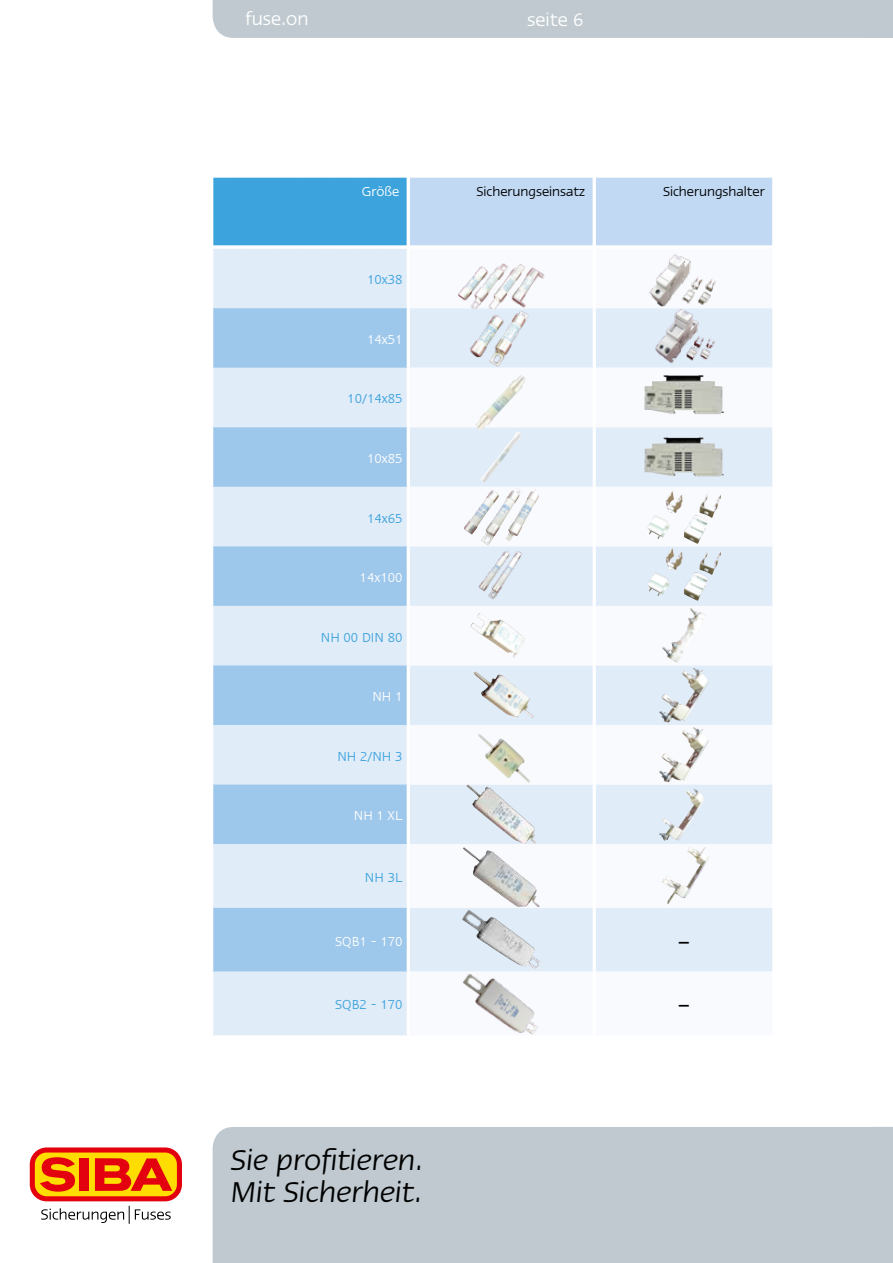
<style>
.page{position:relative;width:893px;height:1263px;background:#fff}
.page>*{position:absolute;margin:0;border:0;box-sizing:border-box;transform-origin:0 0}
.t1{font:italic 33px/31.5px "Linotype Ergo";color:#000}
.t2{font:27.15px "Linotype Ergo";color:#000}
.t3{font:21px "Linotype Ergo";color:#fff}
.t4{font:15px "Linotype Ergo";color:#3da3dc}
.t5{font:15px "Linotype Ergo";color:#fff}
.t6{font:15px "Linotype Ergo";color:#000}
</style>
<div class="page">
<div style="left:213px;top:1127px;width:640px;height:136px;background:#bfc9cf"></div>
<div style="left:853px;top:1127px;width:40px;height:136px;background:#bfc9cf"></div>
<div style="left:213px;top:0;width:680px;height:38px;background:#bfc9cf"></div>
<svg style="left:30px;top:1147px;width:152px;height:77px"></svg>
<div style="left:213px;top:249px;width:194px;height:786px;background:#e1ecf9"></div>
<svg style="left:410px;top:308px;width:362px;height:727px"></svg>
<svg style="left:213px;top:308px;width:194px;height:663px;background:#bcd8f1"></svg>
<svg style="left:213px;top:177px;width:560px;height:69px;background:#96c7eb"></svg>
<hr style="left:593px;top:308px;width:3px;height:60px;background:#fff">
<hr style="left:593px;top:368px;width:3px;height:59px;background:#fff">
<hr style="left:593px;top:427px;width:3px;height:60px;background:#fff">
<hr style="left:593px;top:487px;width:3px;height:59px;background:#fff">
<hr style="left:593px;top:546px;width:3px;height:60px;background:#fff">
<hr style="left:593px;top:606px;width:3px;height:59px;background:#fff">
<hr style="left:593px;top:665px;width:3px;height:60px;background:#fff">
<hr style="left:593px;top:844px;width:3px;height:64px;background:#fff">
<hr style="left:593px;top:908px;width:3px;height:63px;background:#fff">
<hr style="left:593px;top:971px;width:3px;height:64px;background:#fff">
<hr style="left:593px;top:784px;width:3px;height:60px;background:#fff">
<hr style="left:593px;top:725px;width:3px;height:59px;background:#fff">
<img style="left:457px;top:263px;width:88px;height:45px">
<img style="left:649px;top:254px;width:68px;height:53px">
<img style="left:468px;top:309px;width:67px;height:57px">
<img style="left:653px;top:308px;width:68px;height:59px">
<img style="left:475px;top:374px;width:52px;height:56px">
<img style="left:644px;top:375px;width:80px;height:39px">
<img style="left:480px;top:431px;width:42px;height:52px">
<img style="left:644px;top:437px;width:80px;height:39px">
<img style="left:480px;top:487px;width:54px;height:59px">
<img style="left:665px;top:489px;width:56px;height:29px">
<img style="left:469px;top:546px;width:65px;height:54px">
<img style="left:665px;top:546px;width:56px;height:29px">
<img style="left:470px;top:613px;width:55px;height:45px">
<img style="left:661px;top:608px;width:45px;height:54px">
<img style="left:473px;top:671px;width:61px;height:47px">
<img style="left:659px;top:668px;width:50px;height:55px">
<img style="left:659px;top:728px;width:50px;height:54px">
<img style="left:466px;top:784px;width:70px;height:60px">
<img style="left:659px;top:789px;width:46px;height:52px">
<img style="left:463px;top:847px;width:77px;height:60px">
<img style="left:662px;top:846px;width:47px;height:58px">
<img style="left:462px;top:910px;width:79px;height:60px">
<img style="left:463px;top:972px;width:76px;height:62px">
<img style="left:478px;top:733px;width:53px;height:50px">
<h3 class="t3" style="left:245px;top:7px;width:65px">fuse.on</h3>
<h3 class="t3" style="left:527px;top:8px;width:58px">seite 6</h3>
<p class="t5" style="left:362px;top:184px;width:39px">Größe</p>
<p class="t6" style="left:477px;top:184px;width:110px">Sicherungseinsatz</p>
<p class="t6" style="left:663px;top:184px;width:103px">Sicherungshalter</p>
<p class="t4" style="left:367px;top:272px;width:37px">10x38</p>
<p class="t5" style="left:367px;top:331px;width:37px">14x51</p>
<p class="t4" style="left:347px;top:391px;width:57px">10/14x85</p>
<p class="t5" style="left:367px;top:450px;width:37px">10x85</p>
<p class="t4" style="left:367px;top:510px;width:37px">14x65</p>
<p class="t5" style="left:360px;top:569px;width:44px">14x100</p>
<p class="t4" style="left:321px;top:629px;width:83px">NH 00 DIN 80</p>
<p class="t5" style="left:372px;top:688px;width:32px">NH 1</p>
<p class="t4" style="left:337px;top:748px;width:67px">NH 2/NH 3</p>
<p class="t5" style="left:354px;top:807px;width:50px">NH 1 XL</p>
<p class="t4" style="left:365px;top:869px;width:39px">NH 3L</p>
<p class="t5" style="left:335px;top:933px;width:69px">SQB1 - 170</p>
<h2 class="t2" style="left:677px;top:928px;width:15px">–</h2>
<p class="t4" style="left:335px;top:997px;width:69px">SQB2 - 170</p>
<h2 class="t2" style="left:677px;top:991px;width:15px">–</h2>
<h1 class="t1" style="left:231px;top:1144px;width:194px">Sie profitieren.<br>Mit Sicherheit.</h1>
</div>
